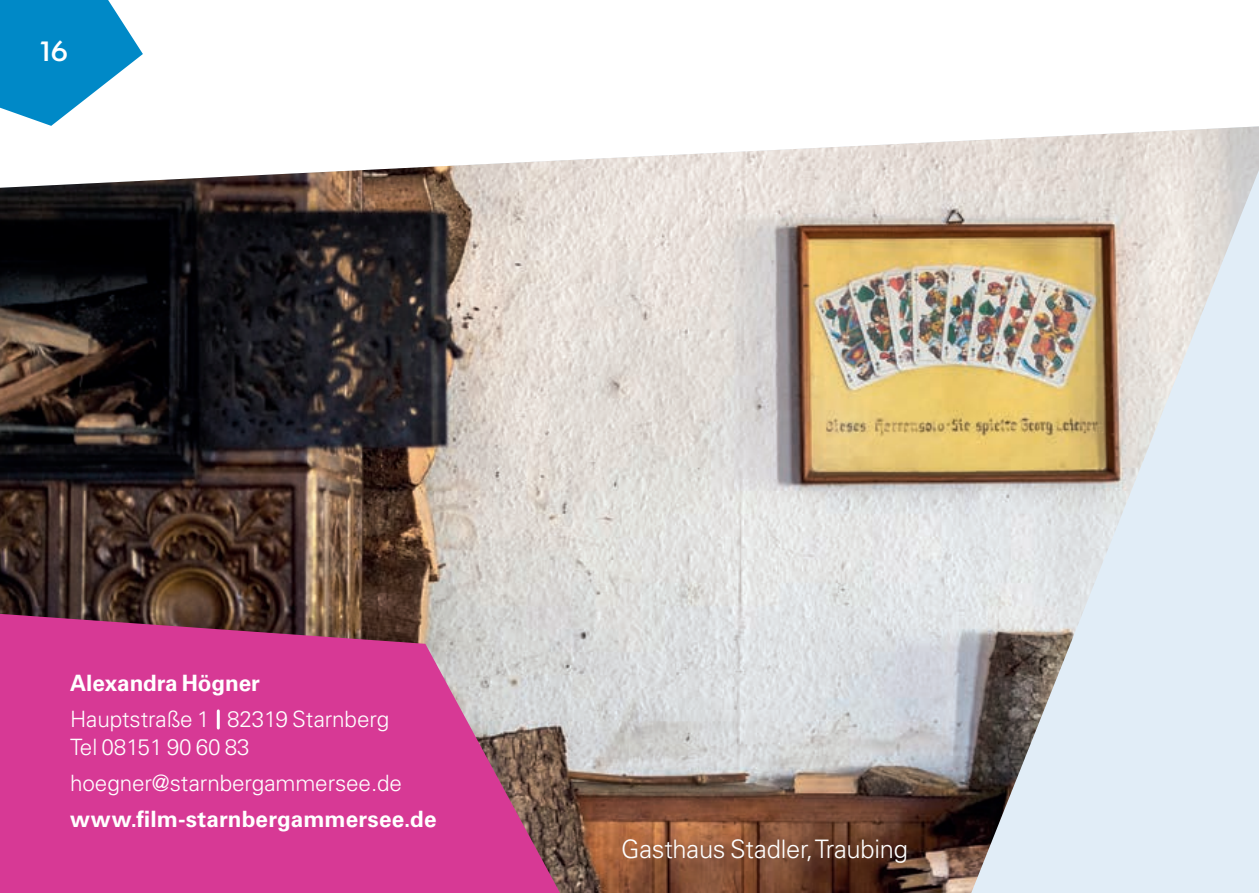
<style>
.page{position:relative;width:1259px;height:893px;background:#fff}
.page>*{position:absolute;margin:0;border:0;box-sizing:border-box;transform-origin:0 0}
.t1{font:600 30px "Isidora";color:#fff}
.t2{font:300 25.5px "Univers LT Std";letter-spacing:-.01em;color:#fff}
.t3{font:300 22.5px/27.6px "Univers LT Std";letter-spacing:-.005em;color:#fff}
.t4{font:700 22.5px "Univers LT Std";color:#fff}
</style>
<div class="page">
<svg style="left:0;top:0;width:143px;height:126px"></svg>
<img style="left:0;top:126px;width:1259px;height:767px">
<svg style="left:0;top:614px;width:560px;height:279px;background:#cc4892"></svg>
<hr style="left:217px;top:711px;width:3px;height:17px;background:#fff">
<h1 class="t1" style="left:40px;top:33px;width:29px">16</h1>
<p class="t4" style="left:70px;top:670px;width:191px">Alexandra Högner</p>
<p class="t3" style="left:70px;top:706px;width:321px">Hauptstraße 1 82319 Starnberg<br>Tel 08151 90 60 83</p>
<p class="t3" style="left:70px;top:769px;width:333px">hoegner@starnbergammersee.de</p>
<p class="t4" style="left:70px;top:806px;width:368px">www.film-starnbergammersee.de</p>
<p class="t2" style="left:621px;top:833px;width:288px">Gasthaus Stadler, Traubing</p>
</div>
